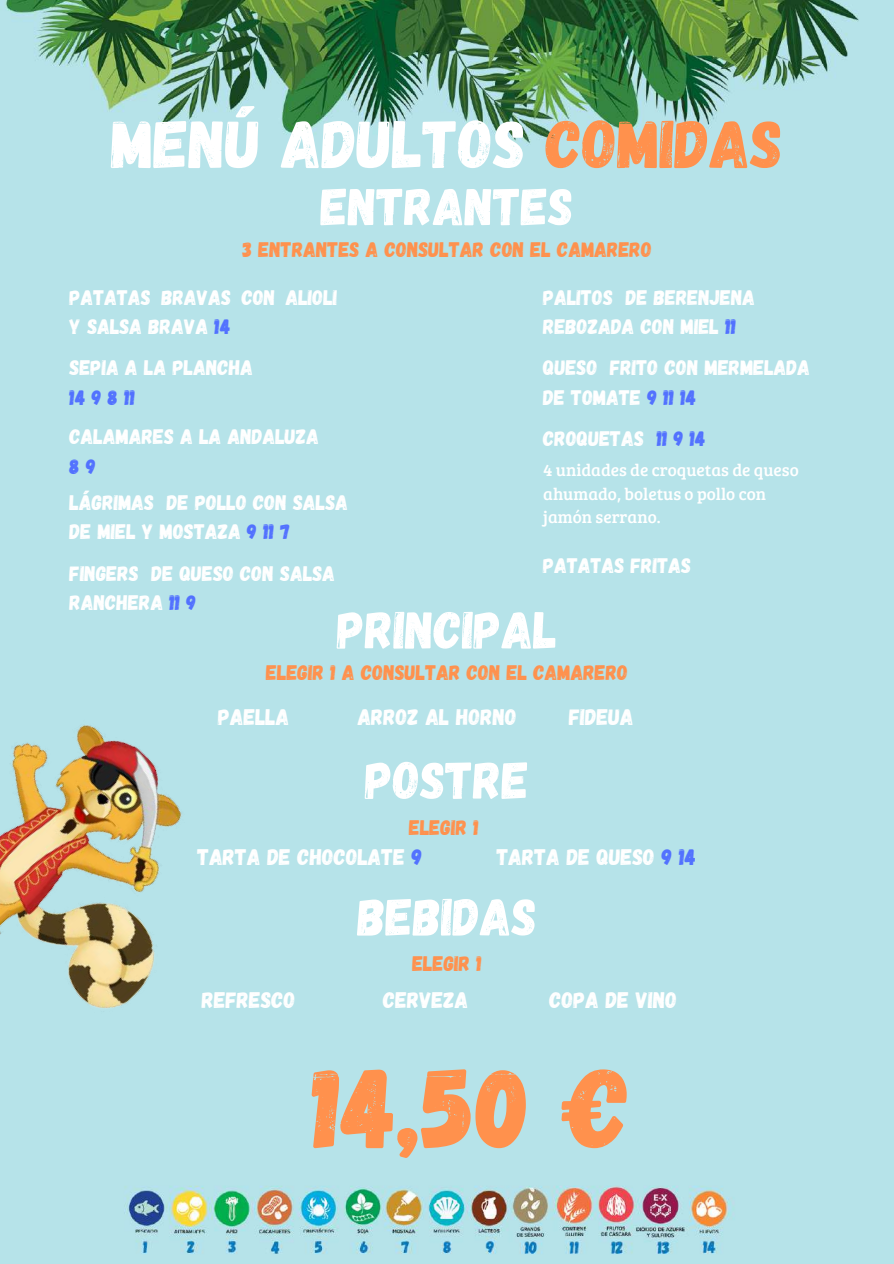
<style>
.page{position:relative;width:894px;height:1264px;background:#fff}
.page>*{position:absolute;margin:0;border:0;box-sizing:border-box;transform-origin:0 0}
.t1{font:112.65px "Gagalin";color:#ff914d}
.t2{font:67.5px "Gagalin";color:#fff}
.t3{font:52.5px "Gagalin";color:#fff}
.t4{font:22.5px "Gagalin";color:#fff}
.t5{font:21px/29.2px "Gagalin";color:#fff}
.t6{font:21px "Gagalin";color:#ff914d}
.t7{font:21px "Gagalin";letter-spacing:.3em;color:#5271ff}
.t8{font:17.25px/23.7px "Bree Serif";color:#fff}
.s1{color:#ff914d}
.s2{color:#5271ff}
</style>
<div class="page">
<img style="left:0;top:0;width:893px;height:1263px">
<img style="left:0;top:466px;width:442px;height:779px">
<h2 class="t2" style="left:111px;top:100px;width:672px">MENÚ ADULTOS <span class="s1">COMIDAS</span></h2>
<h3 class="t3" style="left:321px;top:172px;width:254px">ENTRANTES</h3>
<p class="t6" style="left:242px;top:235px;width:411px">3 ENTRANTES A CONSULTAR CON EL CAMARERO</p>
<p class="t5" style="left:70px;top:282px;width:269px">PATATAS BRAVAS CON ALIOLI<br>Y SALSA BRAVA <span class="s2">14</span></p>
<p class="t5" style="left:70px;top:352px;width:185px">SEPIA A LA PLANCHA</p>
<p class="t7" style="left:70px;top:383px;width:67px">149811</p>
<p class="t5" style="left:70px;top:421px;width:251px">CALAMARES A LA ANDALUZA</p>
<p class="t7" style="left:70px;top:452px;width:28px">8 9</p>
<p class="t5" style="left:70px;top:486px;width:280px">LÁGRIMAS DE POLLO CON SALSA<br>DE MIEL Y MOSTAZA <span class="s2">9 11 7</span></p>
<p class="t5" style="left:70px;top:558px;width:267px">FINGERS DE QUESO CON SALSA<br>RANCHERA <span class="s2">11 9</span></p>
<p class="t5" style="left:543px;top:282px;width:213px">PALITOS DE BERENJENA<br>REBOZADA CON MIEL <span class="s2">11</span></p>
<p class="t5" style="left:543px;top:352px;width:268px">QUESO FRITO CON MERMELADA<br>DE TOMATE <span class="s2">9 11 14</span></p>
<p class="t5" style="left:543px;top:423px;width:164px">CROQUETAS <span class="s2">11 9 14</span></p>
<p class="t8" style="left:543px;top:457px;width:257px">4 unidades de croquetas de queso ahumado, boletus o pollo con jamón serrano.</p>
<p class="t5" style="left:543px;top:549px;width:149px">PATATAS FRITAS</p>
<h3 class="t3" style="left:337px;top:596px;width:221px">PRINCIPAL</h3>
<p class="t6" style="left:266px;top:659px;width:363px">ELEGIR 1 A CONSULTAR CON EL CAMARERO</p>
<p class="t4" style="left:218px;top:702px;width:73px">PAELLA</p>
<p class="t4" style="left:357px;top:702px;width:160px">ARROZ AL HORNO</p>
<p class="t4" style="left:569px;top:702px;width:66px">FIDEUA</p>
<h3 class="t3" style="left:365px;top:746px;width:165px">POSTRE</h3>
<p class="t6" style="left:409px;top:813px;width:71px">ELEGIR 1</p>
<p class="t4" style="left:197px;top:842px;width:226px">TARTA DE CHOCOLATE <span class="s2">9</span></p>
<p class="t4" style="left:496px;top:842px;width:201px">TARTA DE QUESO <span class="s2">9 14</span></p>
<h3 class="t3" style="left:357px;top:882px;width:181px">BEBIDAS</h3>
<p class="t6" style="left:412px;top:950px;width:71px">ELEGIR 1</p>
<p class="t4" style="left:202px;top:985px;width:95px">REFRESCO</p>
<p class="t4" style="left:383px;top:985px;width:87px">CERVEZA</p>
<p class="t4" style="left:549px;top:985px;width:129px">COPA DE VINO</p>
<h1 class="t1" style="left:313px;top:1034px;width:317px">14,50 €</h1>
</div>
